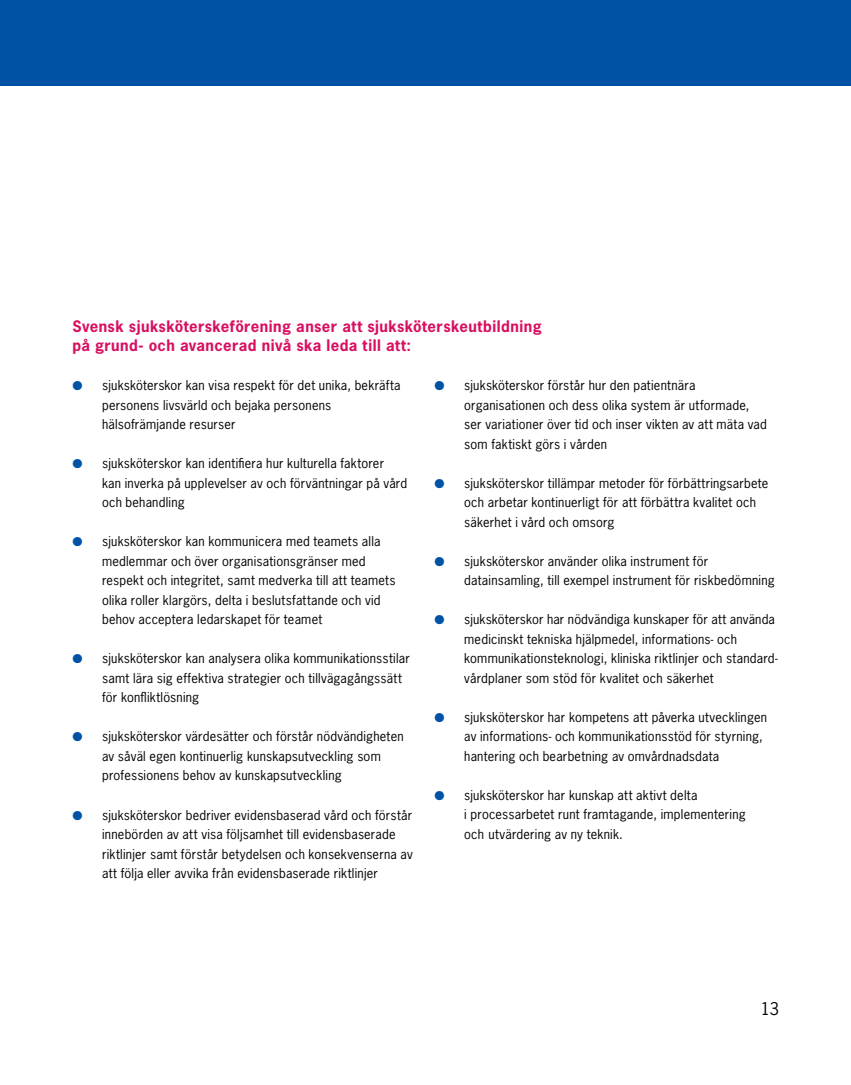
<style>
.page{position:relative;width:851px;height:1085px;background:#fff}
.page>*{position:absolute;margin:0;border:0;box-sizing:border-box;transform-origin:0 0}
.t1{font:16.5px "News Gothic Std";color:#000}
.t2{font:700 15px/19.5px "News Gothic Std";letter-spacing:.03em;color:#d80f61}
.t3{font:12.75px/19.5px "News Gothic Std";letter-spacing:.015em;color:#000}
.s1{color:#0052a5}
</style>
<div class="page">
<div style="left:0;top:0;width:850px;height:85px;background:#0052a5"></div>
<p class="t2" style="left:72px;top:316px;width:471px">Svensk sjuksköterskeförening anser att sjuksköterskeutbildning på grund- och avancerad nivå ska leda till att:</p>
<p class="t3" style="left:102px;top:375px;width:300px;text-indent:-30px"><span class="s1">●</span> sjuksköterskor kan visa respekt för det unika, bekräfta personens livsvärld och bejaka personens hälsofrämjande resurser</p>
<p class="t3" style="left:102px;top:453px;width:306px;text-indent:-30px"><span class="s1">●</span> sjuksköterskor kan identifiera hur kulturella faktorer<br>kan inverka på upplevelser av och förväntningar på vård och behandling</p>
<p class="t3" style="left:102px;top:531px;width:295px;text-indent:-30px"><span class="s1">●</span> sjuksköterskor kan kommunicera med teamets alla medlemmar och över organisationsgränser med respekt och integritet, samt medverka till att teamets olika roller klargörs, delta i beslutsfattande och vid behov acceptera ledarskapet för teamet</p>
<p class="t3" style="left:102px;top:648px;width:309px;text-indent:-30px"><span class="s1">●</span> sjuksköterskor kan analysera olika kommunikationsstilar samt lära sig effektiva strategier och tillvägagångssätt för konfliktlösning</p>
<p class="t3" style="left:102px;top:726px;width:303px;text-indent:-30px"><span class="s1">●</span> sjuksköterskor värdesätter och förstår nödvändigheten av såväl egen kontinuerlig kunskapsutveckling som professionens behov av kunskapsutveckling</p>
<p class="t3" style="left:102px;top:804px;width:312px;text-indent:-30px"><span class="s1">●</span> sjuksköterskor bedriver evidensbaserad vård och förstår innebörden av att visa följsamhet till evidensbaserade riktlinjer samt förstår betydelsen och konsekvenserna av att följa eller avvika från evidensbaserade riktlinjer</p>
<p class="t3" style="left:464px;top:375px;width:304px;text-indent:-30px"><span class="s1">●</span> sjuksköterskor förstår hur den patientnära organisationen och dess olika system är utformade, ser variationer över tid och inser vikten av att mäta vad som faktiskt görs i vården</p>
<p class="t3" style="left:464px;top:473px;width:305px;text-indent:-30px"><span class="s1">●</span> sjuksköterskor tillämpar metoder för förbättringsarbete och arbetar kontinuerligt för att förbättra kvalitet och säkerhet i vård och omsorg</p>
<p class="t3" style="left:464px;top:551px;width:312px;text-indent:-30px"><span class="s1">●</span> sjuksköterskor använder olika instrument för datainsamling, till exempel instrument för riskbedömning</p>
<p class="t3" style="left:464px;top:609px;width:315px;text-indent:-30px"><span class="s1">●</span> sjuksköterskor har nödvändiga kunskaper för att använda medicinskt tekniska hjälpmedel, informations- och kommunikationsteknologi, kliniska riktlinjer och standard&shy;vårdplaner som stöd för kvalitet och säkerhet</p>
<p class="t3" style="left:464px;top:707px;width:304px;text-indent:-30px"><span class="s1">●</span> sjuksköterskor har kompetens att påverka utvecklingen av informations- och kommunikationsstöd för styrning, hantering och bearbetning av omvårdnadsdata</p>
<p class="t3" style="left:464px;top:785px;width:283px;text-indent:-30px"><span class="s1">●</span> sjuksköterskor har kunskap att aktivt delta<br>i processarbetet runt framtagande, implementering och utvärdering av ny teknik.</p>
<p class="t1" style="left:760px;top:997px;width:20px">13</p>
</div>
